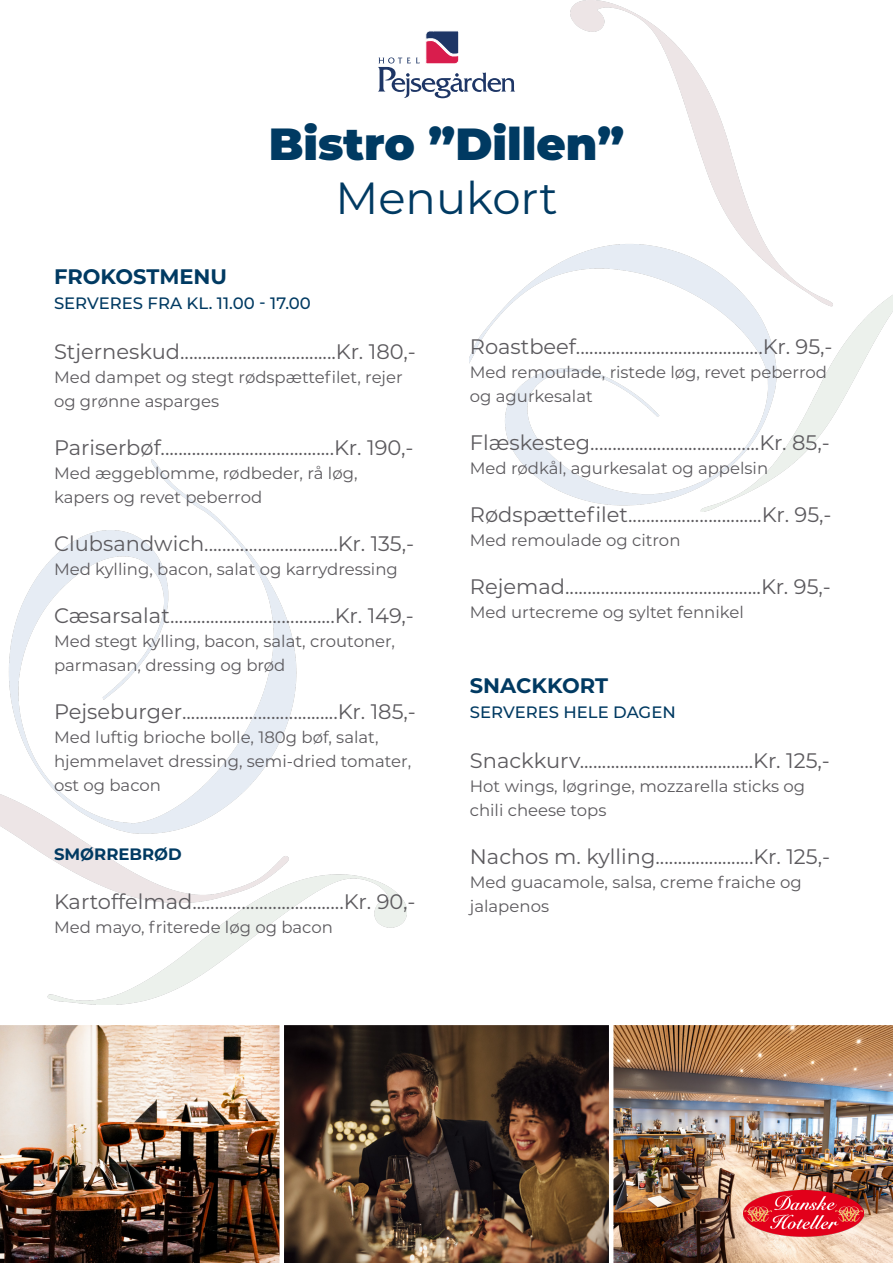
<style>
.page{position:relative;width:893px;height:1263px;background:#fff}
.page>*{position:absolute;margin:0;border:0;box-sizing:border-box;transform-origin:0 0}
.t1{font:900 45px "Montserrat";color:#003a62}
.t2{font:45px "Montserrat";color:#003a62}
.t3{font:21px "Montserrat";color:#5c5a5e}
.t4{font:700 21px "Montserrat";color:#003a62}
.t5{font:16.5px/24px "Montserrat";color:#5c5a5e}
.t6{font:500 16.5px "Montserrat";color:#003a62}
.t7{font:700 16.5px "Montserrat";color:#003a62}
</style>
<div class="page">
<img style="left:0;top:459px;width:406px;height:545px">
<img style="left:470px;top:0;width:423px;height:511px">
<img style="left:613px;top:1025px;width:280px;height:238px">
<img style="left:0;top:1025px;width:280px;height:238px">
<img style="left:284px;top:1025px;width:325px;height:238px">
<svg style="left:378px;top:30px;width:137px;height:68px"></svg>
<img style="left:743px;top:1191px;width:120px;height:48px">
<p class="t1" style="left:269px;top:111px;width:357px">Bistro ”Dillen”</p>
<p class="t2" style="left:335px;top:168px;width:224px">Menukort</p>
<p class="t4" style="left:54px;top:262px;width:175px">FROKOSTMENU</p>
<p class="t6" style="left:54px;top:292px;width:258px">SERVERES FRA KL. 11.00 - 17.00</p>
<p class="t3" style="left:54px;top:337px;width:363px">Stjerneskud...................................Kr. 180,-</p>
<p class="t5" style="left:54px;top:364px;width:350px">Med dampet og stegt rødspættefilet, rejer og grønne asparges</p>
<p class="t3" style="left:54px;top:433px;width:361px">Pariserbøf.......................................Kr. 190,-</p>
<p class="t5" style="left:54px;top:460px;width:305px">Med æggeblomme, rødbeder, rå løg,</p>
<p class="t5" style="left:54px;top:484px;width:210px">kapers og revet peberrod</p>
<p class="t3" style="left:54px;top:529px;width:362px">Clubsandwich..............................Kr. 135,-</p>
<p class="t5" style="left:54px;top:556px;width:345px">Med kylling, bacon, salat og karrydressing</p>
<p class="t3" style="left:54px;top:601px;width:361px">Cæsarsalat.....................................Kr. 149,-</p>
<p class="t5" style="left:54px;top:628px;width:343px">Med stegt kylling, bacon, salat, croutoner,</p>
<p class="t5" style="left:54px;top:652px;width:233px">parmasan, dressing og brød</p>
<p class="t3" style="left:54px;top:697px;width:363px">Pejseburger...................................Kr. 185,-</p>
<p class="t5" style="left:54px;top:724px;width:359px">Med luftig brioche bolle, 180g bøf, salat, hjemmelavet dressing, semi-dried tomater, ost og bacon</p>
<p class="t7" style="left:54px;top:842px;width:129px">SMØRREBRØD</p>
<p class="t3" style="left:54px;top:887px;width:363px">Kartoffelmad..................................Kr. 90,-</p>
<p class="t5" style="left:54px;top:914px;width:280px">Med mayo, friterede løg og bacon</p>
<p class="t3" style="left:470px;top:332px;width:364px">Roastbeef..........................................Kr. 95,-</p>
<p class="t5" style="left:470px;top:360px;width:359px">Med remoulade, ristede løg, revet peberrod og agurkesalat</p>
<p class="t3" style="left:470px;top:428px;width:361px">Flæskesteg......................................Kr. 85,-</p>
<p class="t5" style="left:470px;top:456px;width:300px">Med rødkål, agurkesalat og appelsin</p>
<p class="t3" style="left:470px;top:500px;width:363px">Rødspættefilet..............................Kr. 95,-</p>
<p class="t5" style="left:470px;top:528px;width:212px">Med remoulade og citron</p>
<p class="t3" style="left:470px;top:572px;width:363px">Rejemad............................................Kr. 95,-</p>
<p class="t5" style="left:470px;top:600px;width:275px">Med urtecreme og syltet fennikel</p>
<p class="t4" style="left:470px;top:670px;width:140px">SNACKKORT</p>
<p class="t6" style="left:470px;top:701px;width:207px">SERVERES HELE DAGEN</p>
<p class="t3" style="left:470px;top:746px;width:362px">Snackkurv.......................................Kr. 125,-</p>
<p class="t5" style="left:470px;top:773px;width:337px">Hot wings, løgringe, mozzarella sticks og chili cheese tops</p>
<p class="t3" style="left:470px;top:842px;width:362px">Nachos m. kylling......................Kr. 125,-</p>
<p class="t5" style="left:470px;top:869px;width:333px">Med guacamole, salsa, creme fraiche og jalapenos</p>
</div>
